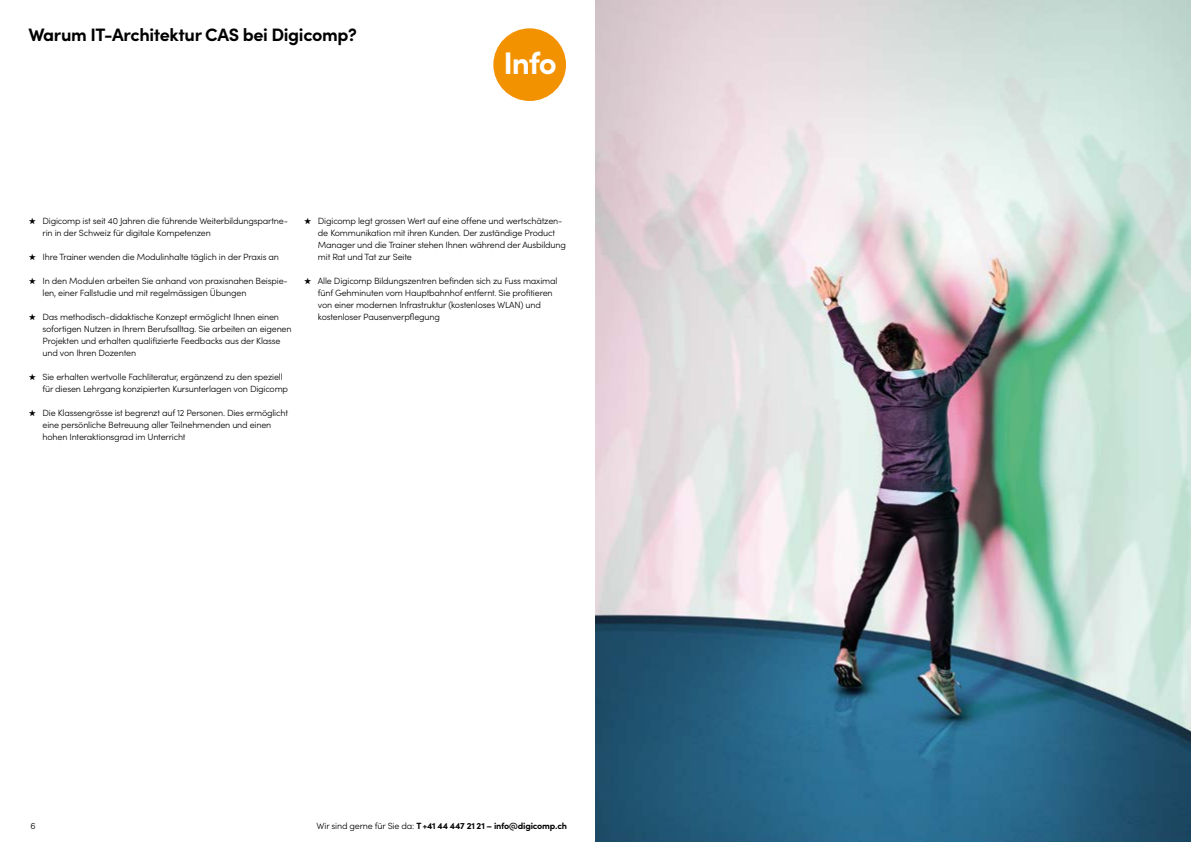
<style>
.page{position:relative;width:1191px;height:842px;background:#fff}
.page>*{position:absolute;margin:0;border:0;box-sizing:border-box;transform-origin:0 0}
.t1{font:700 31.3px "Sofia Pro";color:#fff}
.t2{font:700 18px "Sofia Pro";letter-spacing:-.02em;color:#000}
.t3{font:300 9px/12px "Sofia Pro";letter-spacing:-.02em;color:#000}
.t4{font:700 9px "Sofia Pro";letter-spacing:-.02em;color:#000}
.s1{font-weight:700}
.s2{font-weight:300}
</style>
<div class="page">
<div style="left:493px;top:28px;width:73px;height:73px;background:#f39200;border-radius:50%"></div>
<img style="left:595px;top:0;width:596px;height:842px">
<h2 class="t2" style="left:28px;top:21px;width:330px">Warum IT-Architektur CAS bei Digicomp?</h2>
<h1 class="t1" style="left:503px;top:39px;width:55px">Info</h1>
<p class="t3" style="left:43px;top:214px;width:247px;text-indent:-14px"><span class="s1">★</span> Digicomp ist seit 40 Jahren die führende Weiterbildungspartne&shy;rin in der Schweiz für digitale Kompetenzen</p>
<p class="t3" style="left:28px;top:250px;width:252px"><span class="s1">★</span> Ihre Trainer wenden die Modulinhalte täglich in der Praxis an</p>
<p class="t3" style="left:43px;top:274px;width:247px;text-indent:-14px"><span class="s1">★</span> In den Modulen arbeiten Sie anhand von praxisnahen Beispie&shy;len, einer Fallstudie und mit regelmässigen Übungen</p>
<p class="t3" style="left:43px;top:310px;width:251px;text-indent:-14px"><span class="s1">★</span> Das methodisch-didaktische Konzept ermöglicht Ihnen einen sofortigen Nutzen in Ihrem Berufsalltag. Sie arbeiten an eigenen Projekten und erhalten qualifizierte Feedbacks aus der Klasse und von Ihren Dozenten</p>
<p class="t3" style="left:43px;top:370px;width:247px;text-indent:-14px"><span class="s1">★</span> Sie erhalten wertvolle Fachliteratur, ergänzend zu den speziell für diesen Lehrgang konzipierten Kursunterlagen von Digicomp</p>
<p class="t3" style="left:43px;top:406px;width:247px;text-indent:-14px"><span class="s1">★</span> Die Klassengrösse ist begrenzt auf 12 Personen. Dies ermöglicht eine persönliche Betreuung aller Teilnehmenden und einen hohen Interaktionsgrad im Unterricht</p>
<p class="t3" style="left:318px;top:214px;width:250px;text-indent:-14px"><span class="s1">★</span> Digicomp legt grossen Wert auf eine offene und wertschätzen&shy;de Kommunikation mit ihren Kunden. Der zuständige Product Manager und die Trainer stehen Ihnen während der Ausbildung mit Rat und Tat zur Seite</p>
<p class="t3" style="left:318px;top:274px;width:241px;text-indent:-14px"><span class="s1">★</span> Alle Digicomp Bildungszentren befinden sich zu Fuss maximal fünf Gehminuten vom Hauptbahnhof entfernt. Sie profitieren von einer modernen Infrastruktur (kostenloses WLAN) und kostenloser Pausenverpflegung</p>
<p class="t3" style="left:31px;top:820px;width:7px">6</p>
<p class="t4" style="left:317px;top:819px;width:252px"><span class="s2">Wir sind gerne für Sie da:</span> T +41 44 447 21 21 – info@digicomp.ch</p>
</div>
